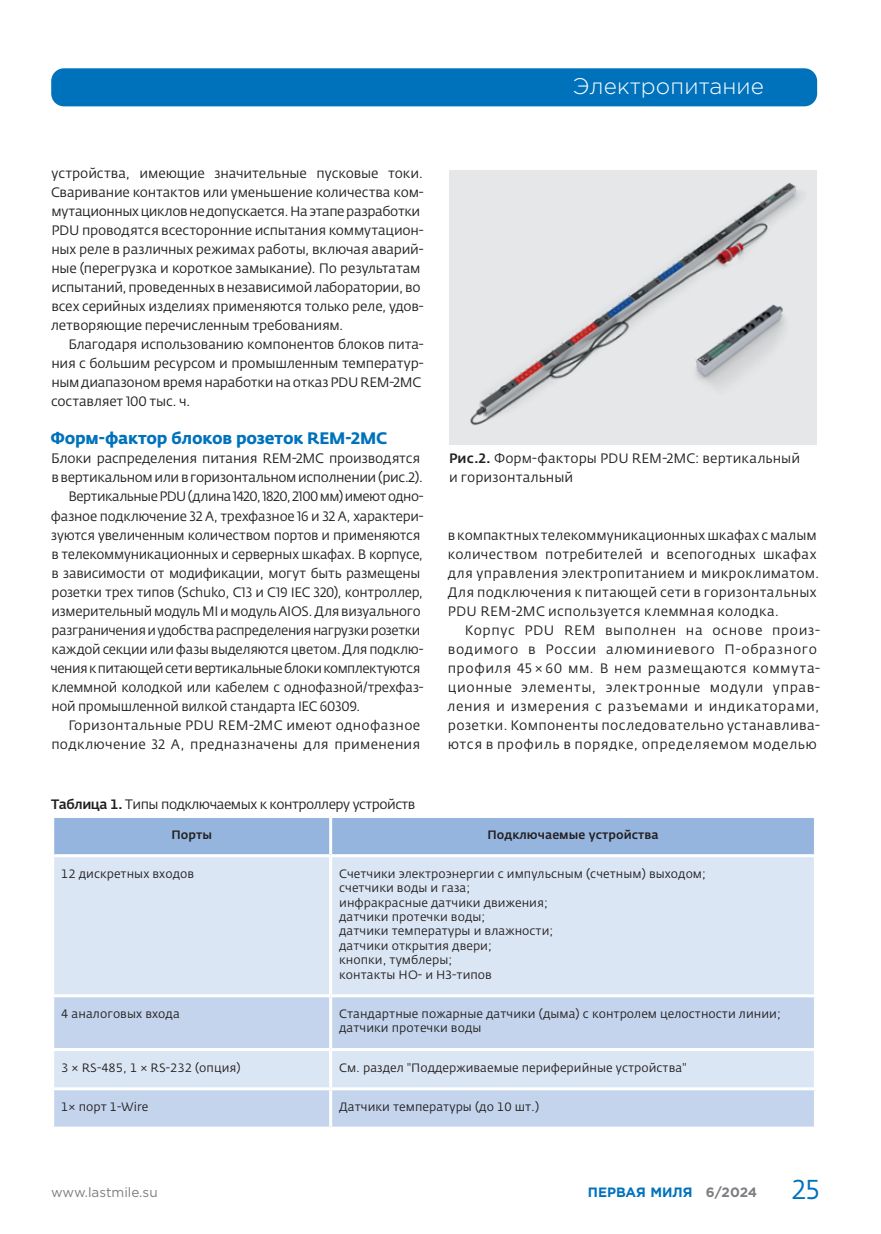
<style>
.page{position:relative;width:881px;height:1234px;background:#fff}
.page>*{position:absolute;margin:0;border:0;box-sizing:border-box;transform-origin:0 0}
.t1{font:27px "Fedra Sans Pro";color:#0072bc}
.t2{font:300 22.5px "Gotham Pro";letter-spacing:.005em;color:#fff}
.t3{font:700 16.5px "Fedra Sans Pro";letter-spacing:-.015em;color:#0072bc}
.t4{font:13.5px/19px "Fedra Sans Pro";letter-spacing:-.01em;color:#231f20}
.t5{font:13.5px/19px "Fedra Sans Pro";letter-spacing:.02em;color:#231f20}
.t6{font:13.5px/19px "Fedra Sans Pro";letter-spacing:.04em;color:#231f20}
.t7{font:13.5px "Fedra Sans Pro";letter-spacing:-.035em;color:#231f20}
.t8{font:13.5px "Fedra Sans Pro";letter-spacing:-.03em;color:#231f20}
.t9{font:700 13.5px "Gotham Pro";color:#0072bc}
.t10{font:13.5px "Gotham Pro";color:#7c7e81}
.t11{font:12px/14.4px "Fedra Sans Pro";letter-spacing:.005em;color:#231f20}
.t12{font:500 12px "Fedra Sans Pro";letter-spacing:.005em;color:#231f20}
.s1{font-weight:500}
.s2{color:#7c7e81}
</style>
<div class="page">
<div style="left:51px;top:68px;width:765px;height:38px;background:#0072bc;border-radius:13px"></div>
<div style="left:449px;top:170px;width:367px;height:274px;background:#e6e7e9"></div>
<img style="left:458px;top:182px;width:349px;height:263px">
<img style="left:684px;top:265px;width:111px;height:152px">
<div style="left:54px;top:818px;width:759px;height:36px;background:#95b5de"></div>
<div style="left:54px;top:857px;width:759px;height:137px;background:#dbe6f4"></div>
<svg style="left:54px;top:997px;width:759px;height:129px;background:#cad9ee"></svg>
<hr style="left:329px;top:817px;width:3px;height:37px;background:#fff">
<hr style="left:329px;top:857px;width:3px;height:137px;background:#fff">
<hr style="left:329px;top:997px;width:3px;height:50px;background:#fff">
<hr style="left:51px;top:1047px;width:279px;height:3px;background:#fff">
<hr style="left:330px;top:1047px;width:486px;height:3px;background:#fff">
<hr style="left:329px;top:1050px;width:3px;height:37px;background:#fff">
<hr style="left:51px;top:1087px;width:279px;height:3px;background:#fff">
<hr style="left:330px;top:1087px;width:486px;height:3px;background:#fff">
<hr style="left:329px;top:1090px;width:3px;height:36px;background:#fff">
<h2 class="t2" style="left:573px;top:74px;width:192px">Электропитание</h2>
<p class="t4" style="left:51px;top:164px;width:374px">устройства, имеющие значительные пусковые токи.<br>Сваривание контактов или уменьшение количества ком&shy;мутационных циклов не допускается. На этапе разработки PDU проводятся всесторонние испытания коммутацион&shy;ных реле в различных режимах работы, включая аварий&shy;ные (перегрузка и короткое замыкание). По результатам испытаний, проведенных в независимой лаборатории, во всех серийных изделиях применяются только реле, удов&shy;летворяющие перечисленным требованиям.</p>
<p class="t4" style="left:51px;top:335px;width:374px;text-indent:17px">Благодаря использованию компонентов блоков пита&shy;ния с большим ресурсом и промышленным температур&shy;ным диапазоном время наработки на отказ PDU REM-2MC составляет 100 тыс. ч.</p>
<p class="t3" style="left:50px;top:428px;width:338px">Форм-фактор блоков розеток REM-2MC</p>
<p class="t4" style="left:51px;top:449px;width:370px">Блоки распределения питания REM-2MC производятся</p>
<p class="t4" style="left:51px;top:468px;width:373px">в вертикальном или в горизонтальном исполнении (рис.2).</p>
<p class="t7" style="left:68px;top:488px;width:357px">Вертикальные PDU (длина 1420, 1820, 2100 мм) имеют одно-</p>
<p class="t4" style="left:51px;top:506px;width:374px">фазное подключение 32 А, трехфазное 16 и 32 А, характери-</p>
<p class="t4" style="left:51px;top:525px;width:370px">зуются увеличенным количеством портов и применяются</p>
<p class="t4" style="left:51px;top:544px;width:373px">в телекоммуникационных и серверных шкафах. В корпусе,</p>
<p class="t4" style="left:51px;top:563px;width:370px">в зависимости от модификации, могут быть размещены</p>
<p class="t4" style="left:51px;top:582px;width:373px">розетки трех типов (Sсhuko, C13 и C19 IEC 320), контроллер,</p>
<p class="t4" style="left:51px;top:601px;width:371px">измерительный модуль MI и модуль AIOS. Для визуального</p>
<p class="t8" style="left:51px;top:621px;width:370px">разграничения и удобства распределения нагрузки розетки</p>
<p class="t4" style="left:51px;top:639px;width:374px">каждой секции или фазы выделяются цветом. Для подклю-</p>
<p class="t7" style="left:50px;top:659px;width:371px">чения к питающей сети вертикальные блоки комплектуются</p>
<p class="t4" style="left:51px;top:677px;width:374px">клеммной колодкой или кабелем с однофазной/трехфаз-</p>
<p class="t4" style="left:51px;top:696px;width:310px">ной промышленной вилкой стандарта IEC 60309.</p>
<p class="t5" style="left:68px;top:715px;width:353px">Горизонтальные PDU REM-2MC имеют однофазное</p>
<p class="t5" style="left:51px;top:734px;width:370px">подключение 32 А, предназначены для применения</p>
<p class="t4" style="left:449px;top:449px;width:352px"><span class="s1">Рис.2.</span> Форм-факторы PDU REM-2MC: вертикальный и горизонтальный</p>
<p class="t5" style="left:447px;top:525px;width:373px">в компактных телекоммуникационных шкафах с малым количеством потребителей и всепогодных шкафах для управления электропитанием и микроклиматом.<br>Для подключения к питающей сети в горизонтальных PDU REM-2MC используется клеммная колодка.</p>
<p class="t6" style="left:447px;top:620px;width:374px;text-indent:17px">Корпус PDU REM выполнен на основе произ&shy;водимого в России алюминиевого П-образного профиля 45 × 60 мм. В нем размещаются коммута&shy;ционные элементы, электронные модули управ&shy;ления и измерения с разъемами и индикаторами, розетки. Компоненты последовательно устанавлива&shy;ются в профиль в порядке, определяемом моделью</p>
<p class="t7" style="left:51px;top:795px;width:365px"><span class="s1">Таблица 1.</span> Типы подключаемых к контроллеру устройств</p>
<p class="t12" style="left:171px;top:826px;width:42px">Порты</p>
<p class="t12" style="left:487px;top:826px;width:173px">Подключаемые устройства</p>
<p class="t11" style="left:61px;top:866px;width:134px">12 дискретных входов</p>
<p class="t11" style="left:339px;top:866px;width:368px">Счетчики электроэнергии с импульсным (счетным) выходом; счетчики воды и газа;<br>инфракрасные датчики движения;<br>датчики протечки воды;<br>датчики температуры и влажности;<br>датчики открытия двери;<br>кнопки, тумблеры;<br>контакты НО- и НЗ-типов</p>
<p class="t11" style="left:61px;top:1006px;width:120px">4 аналоговых входа</p>
<p class="t11" style="left:339px;top:1006px;width:443px">Стандартные пожарные датчики (дыма) с контролем целостности линии; датчики протечки воды</p>
<p class="t11" style="left:61px;top:1059px;width:181px">3 × RS-485, 1 × RS-232 (опция)</p>
<p class="t11" style="left:339px;top:1059px;width:348px">См. раздел "Поддерживаемые периферийные устройства"</p>
<p class="t11" style="left:61px;top:1099px;width:89px">1× порт 1-Wire</p>
<p class="t11" style="left:339px;top:1099px;width:201px">Датчики температуры (до 10 шт.)</p>
<p class="t10" style="left:51px;top:1184px;width:108px">www.lastmile.su</p>
<p class="t9" style="left:587px;top:1184px;width:171px">ПЕРВАЯ МИЛЯ <span class="s2">6/2024</span></p>
<h1 class="t1" style="left:792px;top:1172px;width:29px">25</h1>
</div>
